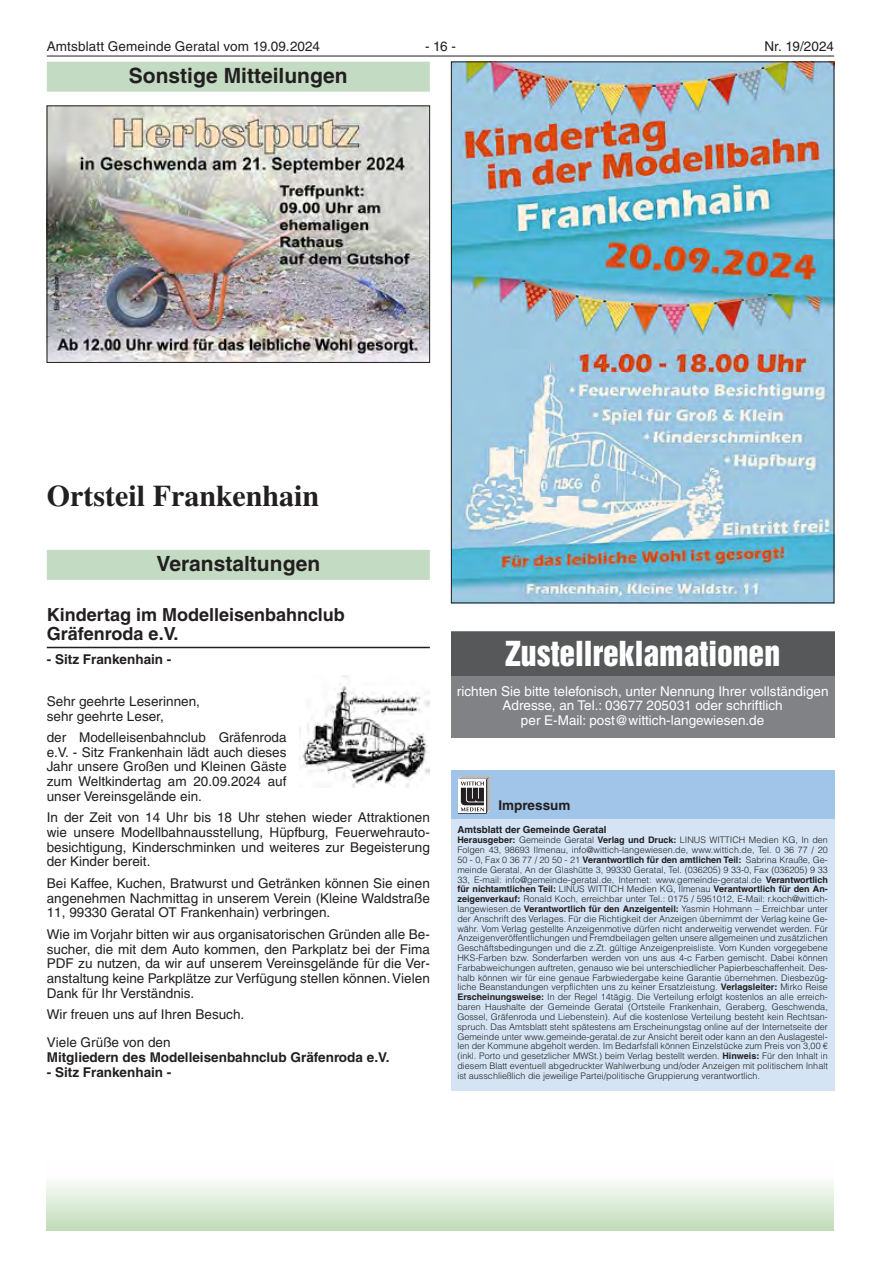
<style>
.page{position:relative;width:881px;height:1263px;background:#fff}
.page>*{position:absolute;margin:0;border:0;box-sizing:border-box;transform-origin:0 0}
.Zustell_ueber{font:31.5px "Helvetica Inserat LT";color:#fff}
.Positivbalken{font:700 30px "Times LT";color:#231f20}
.Rasterbalken{font:700 21px "Helvetica LT";color:#231f20}
.Überschrift{font:700 18px/19.6px "Helvetica LT";color:#231f20}
.t1{font:13.5px/14.7px "Helvetica LT";color:#231f20;text-align:justify}
.Zustell_norm{font:13.5px/14.7px "Helvetica LT";color:#fff;text-align:center}
.Impressum_kopfz{font:700 13.5px "Helvetica LT";color:#231f20}
.Impressum_oben{font:700 9.75px "Helvetica LT";color:#231f20}
.Impressum_Norm{font:300 9px/9.8px "Helvetica LT";color:#231f20;text-align:justify}
.s1{font-weight:700}
</style>
<div class="page">
<hr style="left:47px;top:56px;width:786px;height:1px;background:#231f20">
<img style="left:453px;top:64px;width:378px;height:537px">
<div style="left:451px;top:631px;width:382px;height:107px;background:#808285"></div>
<div style="left:451px;top:632px;width:382px;height:43px;background:#57585a"></div>
<div style="left:451px;top:807px;width:382px;height:284px;background:#d4e4f4"></div>
<div style="left:451px;top:770px;width:382px;height:48px;background:#a0c5e8"></div>
<svg style="left:458px;top:776px;width:32px;height:38px"></svg>
<div style="left:47px;top:62px;width:382px;height:30px;background:#c4dbc3"></div>
<div style="left:47px;top:550px;width:382px;height:30px;background:#c4dbc3"></div>
<hr style="left:47px;top:647px;width:382px;height:1px;background:#231f20">
<img style="left:49px;top:108px;width:378px;height:253px">
<div style="left:47px;top:106px;width:382px;height:257px;border:1px solid #231f20"></div>
<img style="left:299px;top:675px;width:130px;height:113px">
<div style="left:47px;top:1160px;width:786px;height:71px;background:linear-gradient(to bottom,#fff,#c2ddba)"></div>
<h3 class="t1" style="left:47px;top:39px;width:274px">Amtsblatt Gemeinde Geratal vom 19.09.2024</h3>
<h3 class="t1" style="left:425px;top:39px;width:32px">- 16 -</h3>
<h3 class="t1" style="left:764px;top:39px;width:71px">Nr. 19/2024</h3>
<p class="Rasterbalken" style="left:129px;top:63px;width:220px">Sonstige Mitteilungen</p>
<p class="Positivbalken" style="left:47px;top:478px;width:274px">Ortsteil Frankenhain</p>
<p class="Rasterbalken" style="left:156px;top:551px;width:165px">Veranstaltungen</p>
<p class="Überschrift" style="left:47px;top:604px;width:299px">Kindertag im Modelleisenbahnclub<br>Gräfenroda e.V.</p>
<p class="Impressum_kopfz" style="left:47px;top:651px;width:126px">- Sitz Frankenhain -</p>
<p class="t1" style="left:47px;top:694px;width:155px">Sehr geehrte Leserinnen,</p>
<p class="t1" style="left:47px;top:708px;width:118px">sehr geehrte Leser,</p>
<p class="t1" style="left:47px;top:730px;width:241px">der Modelleisenbahnclub Gräfenroda e.V. - Sitz Frankenhain lädt auch dieses Jahr unsere Großen und Kleinen Gäste zum Weltkindertag am 20.09.2024 auf unser Vereinsgelände ein.</p>
<p class="t1" style="left:47px;top:810px;width:384px">In der Zeit von 14 Uhr bis 18 Uhr stehen wieder Attraktionen wie unsere Modellbahnausstellung, Hüpfburg, Feuerwehrauto&shy;besichtigung, Kinderschminken und weiteres zur Begeisterung der Kinder bereit.</p>
<p class="t1" style="left:47px;top:876px;width:384px">Bei Kaffee, Kuchen, Bratwurst und Getränken können Sie einen angenehmen Nachmittag in unserem Verein (Kleine Waldstraße 11, 99330 Geratal OT Frankenhain) verbringen.</p>
<p class="t1" style="left:47px;top:927px;width:384px">Wie im Vorjahr bitten wir aus organisatorischen Gründen alle Be&shy;sucher, die mit dem Auto kommen, den Parkplatz bei der Fima PDF zu nutzen, da wir auf unserem Vereinsgelände für die Ver&shy;anstaltung keine Parkplätze zur Verfügung stellen können. Vielen Dank für Ihr Verständnis.</p>
<p class="t1" style="left:47px;top:1007px;width:199px">Wir freuen uns auf Ihren Besuch.</p>
<p class="t1" style="left:47px;top:1035px;width:125px">Viele Grüße von den</p>
<p class="Impressum_kopfz" style="left:47px;top:1049px;width:344px">Mitgliedern des Modelleisenbahnclub Gräfenroda e.V.</p>
<p class="Impressum_kopfz" style="left:47px;top:1064px;width:126px">- Sitz Frankenhain -</p>
<p class="Zustell_ueber" style="left:505px;top:635px;width:276px">Zustellreklamationen</p>
<p class="Zustell_norm" style="left:456px;top:683px;width:373px">richten Sie bitte telefonisch, unter Nennung Ihrer vollständigen<br>Adresse, an Tel.: 03677 205031 oder schriftlich<br>per E-Mail: post@wittich-langewiesen.de</p>
<p class="Impressum_kopfz" style="left:498px;top:797px;width:74px">Impressum</p>
<p class="Impressum_oben" style="left:457px;top:824px;width:150px">Amtsblatt der Gemeinde Geratal</p>
<p class="Impressum_Norm" style="left:457px;top:835px;width:372px"><span class="s1">Herausgeber:</span> Gemeinde Geratal <span class="s1">Verlag und Druck:</span> LINUS WITTICH Medien KG, In den Folgen 43, 98693 Ilmenau, info@wittich-langewiesen.de, www.wittich.de, Tel. 0 36 77 / 20<br>50 - 0, Fax 0 36 77 / 20 50 - 21 <span class="s1">Verantwortlich für den amtlichen Teil:</span> Sabrina Krauße, Ge&shy;meinde Geratal, An der Glashütte 3, 99330 Geratal, Tel. (036205) 9 33-0, Fax (036205) 9 33<br>33, E-mail: info@gemeinde-geratal.de, Internet: www.gemeinde-geratal.de <span class="s1">Verantwortlich für nichtamtlichen Teil:</span> LINUS WITTICH Medien KG, Ilmenau <span class="s1">Verantwortlich für den An&shy;zeigenverkauf:</span> Ronald Koch, erreichbar unter Tel.: 0175 / 5951012, E-Mail: r.koch@wittich&shy;langewiesen.de <span class="s1">Verantwortlich für den Anzeigenteil:</span> Yasmin Hohmann – Erreichbar unter der Anschrift des Verlages. Für die Richtigkeit der Anzeigen übernimmt der Verlag keine Ge&shy;währ. Vom Verlag gestellte Anzeigenmotive dürfen nicht anderweitig verwendet werden. Für Anzeigenveröffentlichungen und Fremdbeilagen gelten unsere allgemeinen und zusätzlichen Geschäftsbedingungen und die z.Zt. gültige Anzeigenpreisliste. Vom Kunden vorgegebene HKS-Farben bzw. Sonderfarben werden von uns aus 4-c Farben gemischt. Dabei können Farbabweichungen auftreten, genauso wie bei unterschiedlicher Papierbeschaffenheit. Des&shy;halb können wir für eine genaue Farbwiedergabe keine Garantie übernehmen. Diesbezüg&shy;liche Beanstandungen verpflichten uns zu keiner Ersatzleistung. <span class="s1">Verlagsleiter:</span> Mirko Reise <span class="s1">Erscheinungsweise:</span> In der Regel 14tägig. Die Verteilung erfolgt kostenlos an alle erreich&shy;baren Haushalte der Gemeinde Geratal (Ortsteile Frankenhain, Geraberg, Geschwenda, Gossel, Gräfenroda und Liebenstein). Auf die kostenlose Verteilung besteht kein Rechtsan&shy;spruch. Das Amtsblatt steht spätestens am Erscheinungstag online auf der Internetseite der Gemeinde unter www.gemeinde-geratal.de zur Ansicht bereit oder kann an den Auslagestel&shy;len der Kommune abgeholt werden. Im Bedarfsfall können Einzelstücke zum Preis von 3,00 € (inkl. Porto und gesetzlicher MWSt.) beim Verlag bestellt werden. <span class="s1">Hinweis:</span> Für den Inhalt in diesem Blatt eventuell abgedruckter Wahlwerbung und/oder Anzeigen mit politischem Inhalt ist ausschließlich die jeweilige Partei/politische Gruppierung verantwortlich.</p>
</div>
